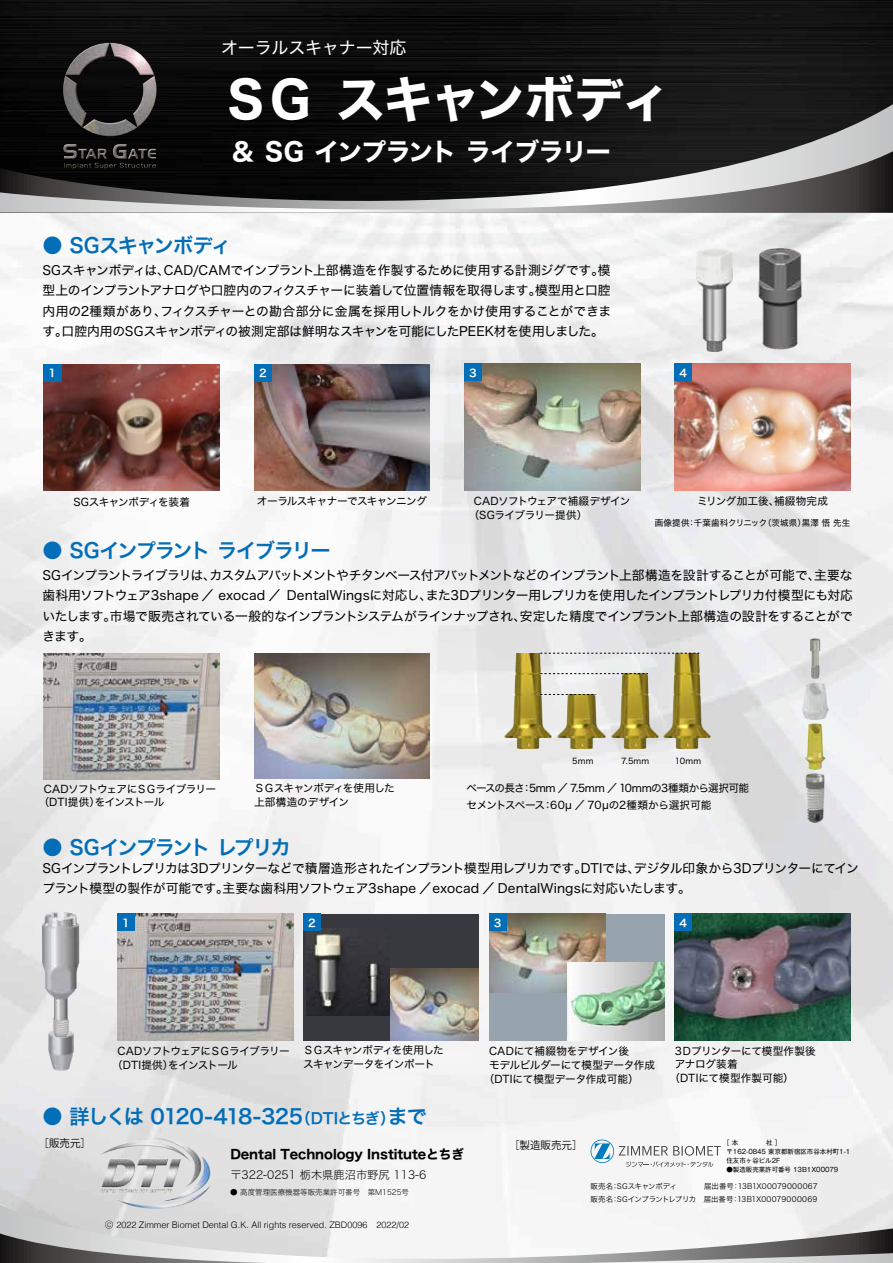
<style>
.page{position:relative;width:893px;height:1263px;background:#fff}
.page>*{position:absolute;margin:0;border:0;box-sizing:border-box;transform-origin:0 0}
.t1{font:49.95px "Hira Kaku Std W7";letter-spacing:-.05em;color:#fff}
.t2{font:25.05px "Hira Kaku Std W7";letter-spacing:-.035em;color:#fff}
.t3{font:20.25px "Hira Kaku Std W6";letter-spacing:-.075em;color:#036eb8}
.t4{font:20.25px "Hira Kaku Std W6";letter-spacing:-.055em;color:#036eb8}
.t5{font:16.95px "Hira Kaku Std W4";letter-spacing:-.01em;color:#fff}
.t6{font:12.75px/20.2px "Hira Kaku Std W4";letter-spacing:-.03em;color:#000;text-align:justify}
.t7{font:12.75px "Hira Kaku Std W7";letter-spacing:-.005em;color:#000}
.t8{font:11.25px "Hira Kaku Std W2";color:#000}
.t9{font:10.65px/13.8px "Hira Kaku Std W4";letter-spacing:-.04em;color:#000}
.t10{font:10.65px/13.8px "Hira Kaku Std W4";letter-spacing:-.065em;color:#000}
.t11{font:10.65px "Hira Kaku Std W4";letter-spacing:-.01em;color:#000}
.t12{font:10.65px "Hira Kaku Std W4";letter-spacing:-.06em;color:#000}
.t13{font:10.65px "Hira Kaku Std W4";letter-spacing:-.015em;color:#000}
.t14{font:10.65px "Hira Kaku Std W4";letter-spacing:.005em;color:#000}
.t15{font:10.65px "Hira Kaku Std W4";letter-spacing:-.005em;color:#000}
.t16{font:10.65px "Hira Kaku Std W6";color:#fff}
.t17{font:10.5px "Koz Go Pro";color:#000}
.t18{font:300 9px "Helvetica";color:#000}
.t19{font:8.55px "Hira Kaku Std W4";letter-spacing:.02em;color:#000}
.t20{font:8.1px "Hira Kaku Std W4";letter-spacing:.025em;color:#000}
.t21{font:7.5px "Hira Kaku Std W3";color:#000}
.t22{font:7.5px "Hira Kaku Std W2";color:#000}
.t23{font:6.45px/9px "Gothic MB101 Pro";color:#000}
.s1{font-size:15.15px}
.s2{font-size:6px}
</style>
<div class="page">
<img style="left:0;top:238px;width:893px;height:967px">
<img style="left:0;top:0;width:893px;height:104px">
<svg style="left:0;top:104px;width:893px;height:47px;background:#1a1a1a"></svg>
<svg style="left:0;top:151px;width:893px;height:87px"></svg>
<svg style="left:0;top:1205px;width:893px;height:15px"></svg>
<img style="left:697px;top:248px;width:36px;height:103px">
<img style="left:44px;top:364px;width:175px;height:127px">
<div style="left:44px;top:364px;width:17px;height:17px;background:#036eb8"></div>
<img style="left:254px;top:364px;width:176px;height:127px">
<div style="left:254px;top:364px;width:17px;height:17px;background:#036eb8"></div>
<img style="left:465px;top:364px;width:175px;height:127px">
<div style="left:465px;top:364px;width:17px;height:17px;background:#036eb8"></div>
<img style="left:675px;top:364px;width:175px;height:127px">
<div style="left:675px;top:364px;width:17px;height:17px;background:#036eb8"></div>
<img style="left:93px;top:1133px;width:123px;height:80px">
<img style="left:746px;top:241px;width:65px;height:111px">
<img style="left:44px;top:653px;width:175px;height:127px">
<img style="left:254px;top:653px;width:176px;height:125px">
<img style="left:504px;top:653px;width:48px;height:95px">
<img style="left:664px;top:653px;width:47px;height:95px">
<img style="left:558px;top:694px;width:47px;height:54px">
<img style="left:611px;top:674px;width:48px;height:74px">
<svg style="left:540px;top:694px;width:56px;height:1px"></svg>
<svg style="left:540px;top:673px;width:108px;height:1px"></svg>
<svg style="left:540px;top:653px;width:159px;height:1px"></svg>
<img style="left:802px;top:638px;width:26px;height:184px">
<img style="left:118px;top:914px;width:175px;height:126px">
<div style="left:118px;top:914px;width:17px;height:17px;background:#036eb8"></div>
<div style="left:303px;top:914px;width:176px;height:126px;background:#37393f"></div>
<img style="left:307px;top:929px;width:82px;height:86px">
<img style="left:390px;top:969px;width:89px;height:71px">
<div style="left:303px;top:914px;width:17px;height:17px;background:#036eb8"></div>
<div style="left:489px;top:914px;width:176px;height:126px;background:#97a3ad"></div>
<img style="left:489px;top:914px;width:117px;height:78px">
<img style="left:568px;top:962px;width:97px;height:78px">
<div style="left:489px;top:914px;width:17px;height:17px;background:#036eb8"></div>
<img style="left:675px;top:914px;width:175px;height:126px">
<div style="left:675px;top:914px;width:17px;height:17px;background:#036eb8"></div>
<img style="left:49px;top:1038px;width:24px;height:32px">
<img style="left:42px;top:912px;width:38px;height:126px">
<img style="left:63px;top:43px;width:94px;height:125px">
<svg style="left:591px;top:1139px;width:130px;height:28px"></svg>
<svg style="left:0;top:1220px;width:893px;height:43px"></svg>
<h3 class="t5" style="left:221px;top:35px;width:187px">オーラルスキャナー対応</h3>
<h1 class="t1" style="left:221px;top:60px;width:451px">ＳＧ スキャンボディ</h1>
<h2 class="t2" style="left:230px;top:132px;width:382px">＆ SG インプラント ライブラリー</h2>
<h3 class="t4" style="left:43px;top:230px;width:190px">● SGスキャンボディ</h3>
<p class="t6" style="left:43px;top:260px;width:570px">SGスキャンボディは、CAD/CAMでインプラント上部構造を作製するために使用する計測ジグです。模型上のインプラントアナログや口腔内のフィクスチャーに装着して位置情報を取得します。模型用と口腔内用の2種類があり、フィクスチャーとの勘合部分に金属を採用しトルクをかけ使用することができます。口腔内用のSGスキャンボディの被測定部は鮮明なスキャンを可能にしたPEEK材を使用しました。</p>
<p class="t16" style="left:48px;top:365px;width:9px">1</p>
<p class="t16" style="left:259px;top:364px;width:9px">2</p>
<p class="t16" style="left:469px;top:364px;width:9px">3</p>
<p class="t16" style="left:679px;top:364px;width:9px">4</p>
<p class="t9" style="left:73px;top:495px;width:118px">SGスキャンボディを装着</p>
<p class="t12" style="left:257px;top:493px;width:172px">オーラルスキャナーでスキャンニング</p>
<h3 class="t3" style="left:43px;top:535px;width:290px">● SGインプラント ライブラリー</h3>
<p class="t9" style="left:469px;top:494px;width:163px;text-indent:5px">CADソフトウェアで補綴デザイン（SGライブラリー提供）</p>
<p class="t14" style="left:697px;top:493px;width:132px">ミリング加工後、補綴物完成</p>
<p class="t19" style="left:655px;top:517px;width:197px">画像提供：千葉歯科クリニック（茨城県）黒澤 悟 先生</p>
<p class="t6" style="left:43px;top:565px;width:812px">SGインプラントライブラリは、カスタムアバットメントやチタンベース付アバットメントなどのインプラント上部構造を設計することが可能で、主要な歯科用ソフトウェア3shape ／ exocad ／ DentalWingsに対応し、また3Dプリンター用レプリカを使用したインプラントレプリカ付模型にも対応いたします。市場で販売されている一般的なインプラントシステムがラインナップされ、安定した精度でインプラント上部構造の設計をすることができます。</p>
<p class="t20" style="left:572px;top:755px;width:23px">5mm</p>
<p class="t20" style="left:621px;top:755px;width:30px">7.5mm</p>
<p class="t20" style="left:675px;top:755px;width:28px">10mm</p>
<p class="t9" style="left:254px;top:781px;width:142px">ＳＧスキャンボディを使用した上部構造のデザイン</p>
<p class="t9" style="left:467px;top:779px;width:284px;line-height:17.5px">ベースの長さ：5mm ／ 7.5mm ／ 10mmの3種類から選択可能セメントスペース：60µ ／ 70µの2種類から選択可能</p>
<p class="t10" style="left:39px;top:782px;width:179px;text-indent:5px">CADソフトウェアにＳＧライブラリー（DTI提供）をインストール</p>
<p class="t9" style="left:272px;top:782px;width:142px">ＳＧスキャンボディを使用したスキャンデータをインポート</p>
<h3 class="t3" style="left:43px;top:832px;width:250px">● SGインプラント レプリカ</h3>
<p class="t6" style="left:43px;top:857px;width:818px">SGインプラントレプリカは3Dプリンターなどで積層造形されたインプラント模型用レプリカです。DTIでは、デジタル印象から3Dプリンターにてインプラント模型の製作が可能です。主要な歯科用ソフトウェア3shape ／exocad ／ DentalWingsに対応いたします。</p>
<p class="t16" style="left:122px;top:914px;width:9px">1</p>
<p class="t16" style="left:308px;top:914px;width:9px">2</p>
<p class="t16" style="left:494px;top:914px;width:9px">3</p>
<p class="t16" style="left:679px;top:914px;width:9px">4</p>
<p class="t10" style="left:112px;top:1044px;width:179px;text-indent:5px">CADソフトウェアにＳＧライブラリー（DTI提供）をインストール</p>
<p class="t9" style="left:303px;top:1043px;width:142px">ＳＧスキャンボディを使用したスキャンデータをインポート</p>
<h3 class="t3" style="left:43px;top:1100px;width:386px">● 詳しくは 0120-418-325<span class="s1">（DTIとちぎ）</span>まで</h3>
<p class="t17" style="left:39px;top:1137px;width:54px">［販売元］</p>
<p class="t7" style="left:230px;top:1145px;width:235px">Dental Technology Instituteとちぎ</p>
<p class="t8" style="left:230px;top:1166px;width:197px">〒322-0251 栃木県鹿沼市野尻 113-6</p>
<p class="t22" style="left:230px;top:1186px;width:180px">● 高度管理医療機器等販売業許可番号　第M1525号</p>
<p class="t18" style="left:107px;top:1217px;width:303px"><span class="s2">C</span> 2022 Zimmer Biomet Dental G.K. All rights reserved. ZBD0096 2022/02</p>
<p class="t11" style="left:489px;top:1043px;width:141px">CADにて補綴物をデザイン後</p>
<p class="t13" style="left:489px;top:1057px;width:167px">モデルビルダーにて模型データ作成</p>
<p class="t11" style="left:484px;top:1071px;width:157px">（DTIにて模型データ作成可能）</p>
<p class="t9" style="left:675px;top:1044px;width:143px">3Ｄプリンターにて模型作製後</p>
<p class="t9" style="left:675px;top:1057px;width:64px">アナログ装着</p>
<p class="t15" style="left:669px;top:1070px;width:126px">（DTIにて模型作製可能）</p>
<p class="t17" style="left:509px;top:1138px;width:75px">［製造販売元］</p>
<p class="t23" style="left:726px;top:1137px;width:125px;text-indent:33px">　社 ］<br>〒162-0845 東京都新宿区市谷本村町1-1住友市ヶ谷ビル2F</p>
<p class="t23" style="left:726px;top:1164px;width:113px">●製造販売業許可番号 13B1X00079</p>
<p class="t23" style="left:723px;top:1137px;width:29px">［ 本　　</p>
<p class="t21" style="left:591px;top:1180px;width:228px">販売名：SGスキャンボディ　　　 届出番号：13B1X00079000067</p>
<p class="t21" style="left:591px;top:1194px;width:228px">販売名：SGインプラントレプリカ　届出番号：13B1X00079000069</p>
</div>
